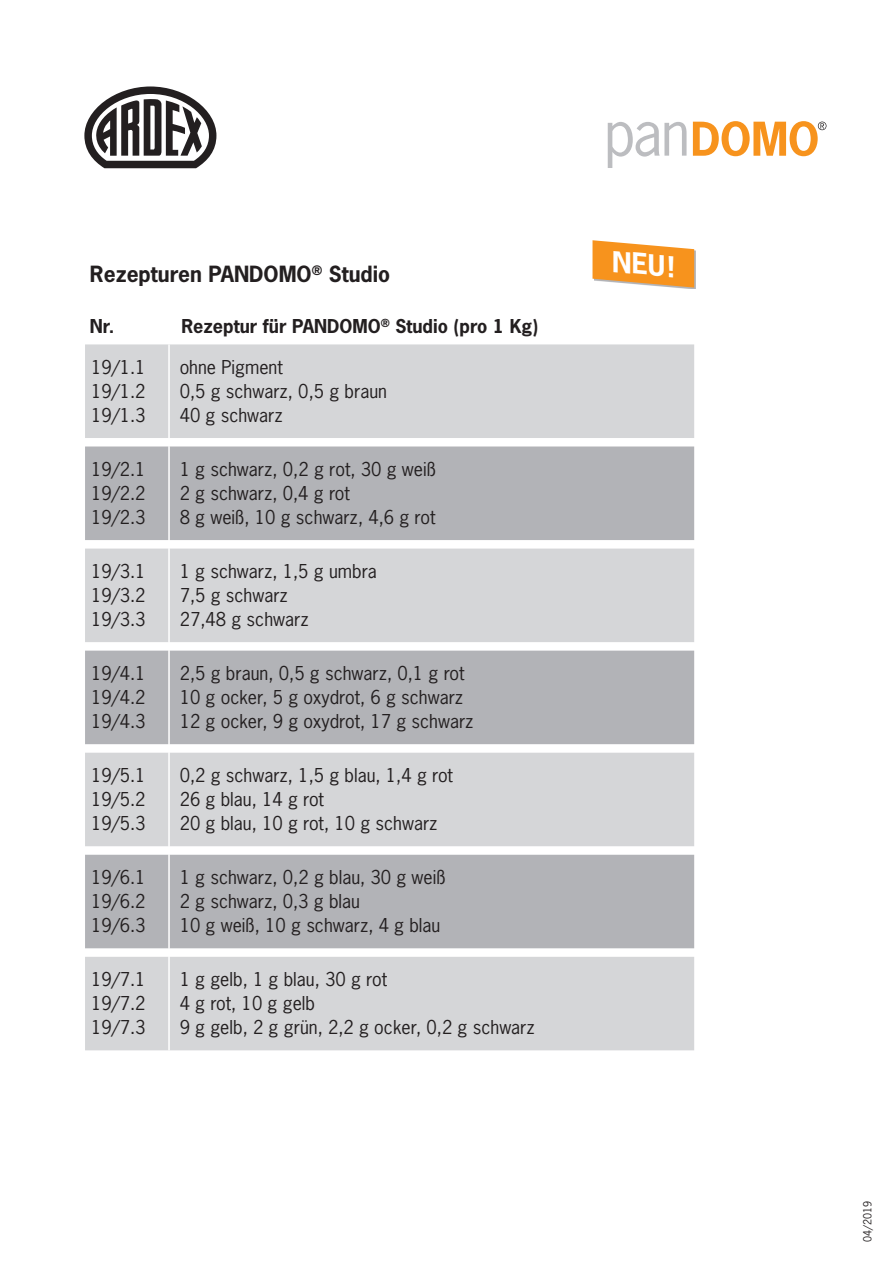
<style>
.page{position:relative;width:893px;height:1263px;background:#fff}
.page>*{position:absolute;margin:0;border:0;box-sizing:border-box;transform-origin:0 0}
.t1{font:700 27px "News Gothic Std";color:#fff}
.t2{font:700 21px "News Gothic Std";color:#231f20}
.t3{font:18px/24px "News Gothic Std";color:#231f20;text-align:justify}
.t4{font:700 18px "News Gothic Std";color:#231f20}
.t5{font:10.5px "News Gothic Std";color:#231f20}
</style>
<div class="page">
<svg style="left:84px;top:86px;width:132px;height:82px"></svg>
<svg style="left:608px;top:122px;width:78px;height:46px"></svg>
<svg style="left:693px;top:121px;width:133px;height:35px"></svg>
<div style="left:85px;top:344px;width:609px;height:94px;background:#d5d6d8"></div>
<div style="left:85px;top:446px;width:609px;height:94px;background:#b2b3b7"></div>
<svg style="left:85px;top:549px;width:609px;height:501px;background:#d8d9db"></svg>
<svg style="left:85px;top:651px;width:609px;height:297px;background:#c1c2c5"></svg>
<hr style="left:168px;top:344px;width:2px;height:94px;background:#fff">
<hr style="left:168px;top:446px;width:2px;height:94px;background:#fff">
<hr style="left:168px;top:549px;width:2px;height:93px;background:#fff">
<svg style="left:168px;top:642px;width:2px;height:9px"></svg>
<hr style="left:168px;top:651px;width:2px;height:93px;background:#fff">
<svg style="left:168px;top:744px;width:2px;height:9px"></svg>
<hr style="left:168px;top:753px;width:2px;height:93px;background:#fff">
<svg style="left:168px;top:846px;width:2px;height:9px"></svg>
<hr style="left:168px;top:855px;width:2px;height:93px;background:#fff">
<svg style="left:168px;top:948px;width:2px;height:9px"></svg>
<hr style="left:168px;top:957px;width:2px;height:93px;background:#fff">
<svg style="left:680px;top:249px;width:16px;height:40px"></svg>
<svg style="left:592px;top:240px;width:102px;height:48px"></svg>
<p class="t2" style="left:90px;top:260px;width:302px">Rezepturen PANDOMO<sup>®</sup> Studio</p>
<p class="t4" style="left:90px;top:314px;width:26px">Nr.</p>
<p class="t4" style="left:181px;top:314px;width:358px">Rezeptur für PANDOMO<sup>®</sup> Studio (pro 1 Kg)</p>
<p class="t3" style="left:91px;top:355px;width:56px">19/1.1<br>19/1.2<br>19/1.3</p>
<p class="t3" style="left:180px;top:355px;width:209px;text-align:left">ohne Pigment<br>0,5 g schwarz, 0,5 g braun<br>40 g schwarz</p>
<p class="t3" style="left:91px;top:457px;width:56px">19/2.1<br>19/2.2<br>19/2.3</p>
<p class="t3" style="left:180px;top:457px;width:258px;text-align:left">1 g schwarz, 0,2 g rot, 30 g weiß<br>2 g schwarz, 0,4 g rot<br>8 g weiß, 10 g schwarz, 4,6 g rot</p>
<p class="t3" style="left:91px;top:559px;width:56px">19/3.1<br>19/3.2<br>19/3.3</p>
<p class="t3" style="left:180px;top:559px;width:199px;text-align:left">1 g schwarz, 1,5 g umbra<br>7,5 g schwarz<br>27,48 g schwarz</p>
<p class="t3" style="left:91px;top:661px;width:56px">19/4.1<br>19/4.2<br>19/4.3</p>
<p class="t3" style="left:180px;top:661px;width:295px;text-align:left">2,5 g braun, 0,5 g schwarz, 0,1 g rot<br>10 g ocker, 5 g oxydrot, 6 g schwarz<br>12 g ocker, 9 g oxydrot, 17 g schwarz</p>
<p class="t3" style="left:91px;top:763px;width:56px">19/5.1<br>19/5.2<br>19/5.3</p>
<p class="t3" style="left:180px;top:763px;width:275px;text-align:left">0,2 g schwarz, 1,5 g blau, 1,4 g rot<br>26 g blau, 14 g rot<br>20 g blau, 10 g rot, 10 g schwarz</p>
<p class="t3" style="left:91px;top:865px;width:56px">19/6.1<br>19/6.2<br>19/6.3</p>
<p class="t3" style="left:180px;top:865px;width:268px;text-align:left">1 g schwarz, 0,2 g blau, 30 g weiß<br>2 g schwarz, 0,3 g blau<br>10 g weiß, 10 g schwarz, 4 g blau</p>
<p class="t3" style="left:91px;top:967px;width:56px">19/7.1<br>19/7.2<br>19/7.3</p>
<p class="t3" style="left:180px;top:967px;width:357px;text-align:left">1 g gelb, 1 g blau, 30 g rot<br>4 g rot, 10 g gelb<br>9 g gelb, 2 g grün, 2,2 g ocker, 0,2 g schwarz</p>
<h1 class="t1" style="left:615px;top:244px;width:64px;rotate:5deg">NEU!</h1>
<p class="t5" style="left:861px;top:1242px;width:42px;rotate:-90deg">04/2019</p>
</div>
